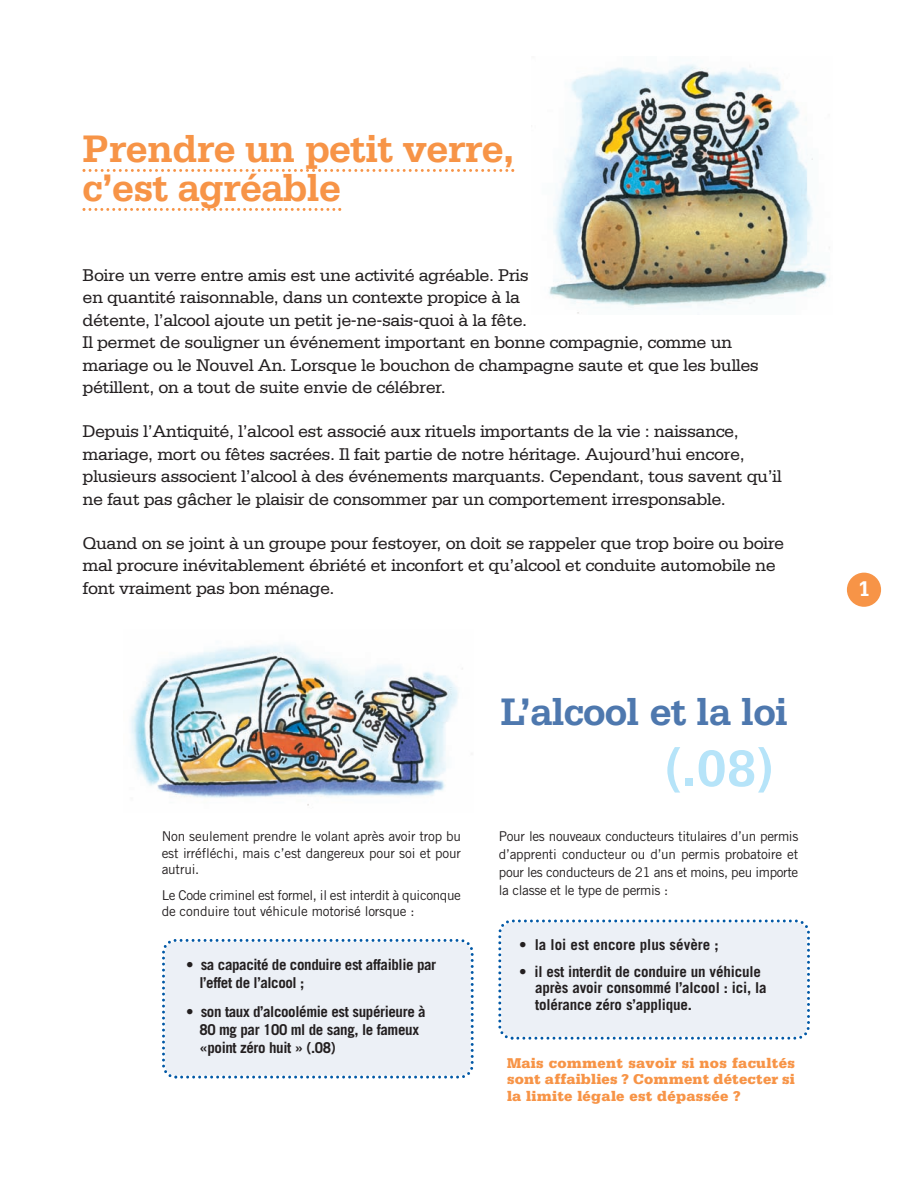
<style>
.page{position:relative;width:918px;height:1188px;background:#fff}
.page>*{position:absolute;margin:0;border:0;box-sizing:border-box;transform-origin:0 0}
.t1{font:700 54px "Serifa";color:#b6e4f9}
.t2{font:700 40.5px/39px "Serifa";letter-spacing:-.025em;color:#f79447}
.t3{font:700 40.5px "Serifa";letter-spacing:-.025em;color:#4e78ae}
.t4{font:700 22.5px "Serifa";color:#fff}
.t5{font:18px/22.5px "Serifa";letter-spacing:-.025em;color:#231f20}
.t6{font:700 15px/18px "Trade Gothic";letter-spacing:-.025em;color:#231f20}
.t7{font:900 15px/16.5px "Serifa";letter-spacing:.015em;color:#f79447;text-align:justify}
.t8{font:700 15px "Trade Gothic";color:#231f20}
.t9{font:13.5px/16.5px "Trade Gothic";letter-spacing:-.025em;color:#231f20;text-align:justify}
</style>
<div class="page">
<svg style="left:162px;top:939px;width:312px;height:134px"></svg>
<div style="left:165px;top:942px;width:306px;height:137px;background:#ecf0f6"></div>
<img style="left:130px;top:645px;width:333px;height:161px">
<svg style="left:82px;top:169px;width:432px;height:3px"></svg>
<svg style="left:82px;top:208px;width:259px;height:3px"></svg>
<img style="left:549px;top:64px;width:281px;height:250px">
<div style="left:847px;top:573px;width:34px;height:34px;background:#f79447;border-radius:50%"></div>
<svg style="left:498px;top:919px;width:312px;height:121px;background:#e7edf4"></svg>
<h2 class="t2" style="left:82px;top:133px;width:433px">Prendre un petit verre, c’est agréable</h2>
<p class="t5" style="left:82px;top:265px;width:678px">Boire un verre entre amis est une activité agréable. Pris<br>en quantité raisonnable, dans un contexte propice à la<br>détente, l’alcool ajoute un petit je-ne-sais-quoi à la fête.<br>Il permet de souligner un événement important en bonne compagnie, comme un mariage ou le Nouvel An. Lorsque le bouchon de champagne saute et que les bulles pétillent, on a tout de suite envie de célébrer.</p>
<p class="t5" style="left:82px;top:422px;width:701px">Depuis l’Antiquité, l’alcool est associé aux rituels importants de la vie : naissance, mariage, mort ou fêtes sacrées. Il fait partie de notre héritage. Aujourd’hui encore, plusieurs associent l’alcool à des événements marquants. Cependant, tous savent qu’il ne faut pas gâcher le plaisir de consommer par un comportement irresponsable.</p>
<p class="t5" style="left:82px;top:533px;width:703px">Quand on se joint à un groupe pour festoyer, on doit se rappeler que trop boire ou boire mal procure inévitablement ébriété et inconfort et qu’alcool et conduite automobile ne font vraiment pas bon ménage.</p>
<p class="t9" style="left:162px;top:830px;width:301px">Non seulement prendre le volant après avoir trop bu est irréfléchi, mais c’est dangereux pour soi et pour autrui.</p>
<p class="t9" style="left:162px;top:888px;width:301px">Le Code criminel est formel, il est interdit à quiconque de conduire tout véhicule motorisé lorsque :</p>
<p class="t6" style="left:200px;top:957px;width:238px;text-indent:-13px">• sa capacité de conduire est affaiblie par l’effet de l’alcool ;</p>
<p class="t6" style="left:200px;top:1004px;width:228px;text-indent:-13px">• son taux d’alcoolémie est supérieure à<br>80 mg par 100 ml de sang, le fameux «point zéro huit » (.08)</p>
<h2 class="t3" style="left:501px;top:699px;width:289px">L’alcool et la loi</h2>
<h1 class="t1" style="left:664px;top:751px;width:112px">(.08)</h1>
<p class="t9" style="left:499px;top:829px;width:301px;line-height:18px">Pour les nouveaux conducteurs titulaires d’un permis d’apprenti conducteur ou d’un permis probatoire et pour les conducteurs de 21 ans et moins, peu importe la classe et le type de permis :</p>
<p class="t8" style="left:519px;top:939px;width:201px">• la loi est encore plus sévère ;</p>
<p class="t6" style="left:535px;top:965px;width:233px;line-height:16.5px;text-indent:-16px">• il est interdit de conduire un véhicule après avoir consommé l’alcool : ici, la tolérance zéro s’applique.</p>
<p class="t7" style="left:507px;top:1056px;width:289px">Mais comment savoir si nos facultés sont affaiblies ? Comment détecter si la limite légale est dépassée ?</p>
<p class="t4" style="left:858px;top:581px;width:14px">1</p>
</div>
